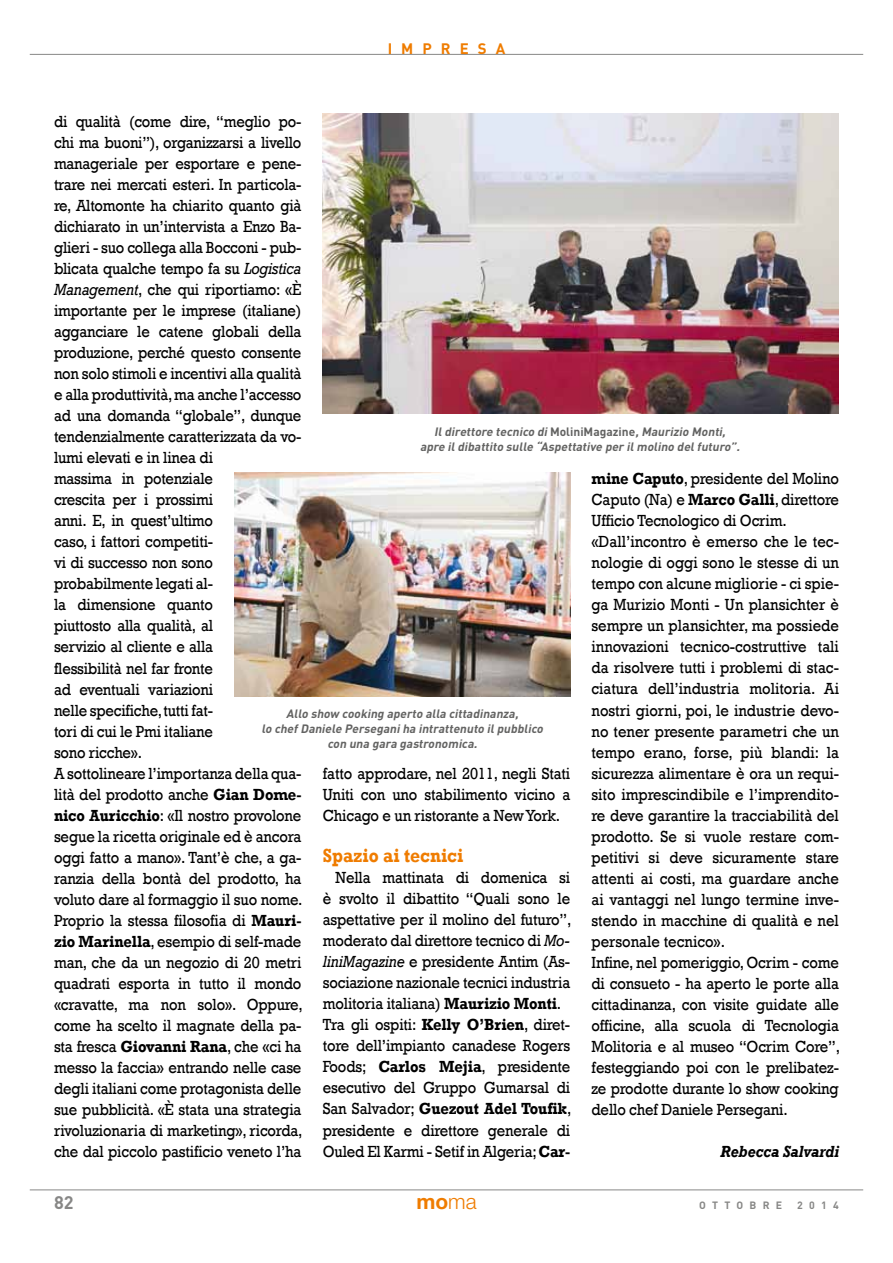
<style>
.page{position:relative;width:893px;height:1263px;background:#fff}
.page>*{position:absolute;margin:0;border:0;box-sizing:border-box;transform-origin:0 0}
.t1{font:700 21px "Helvetica Neue";color:#ef7c00}
.t2{font:700 19.5px "Rockwell";color:#ef7c00;scale:.9 1}
.t3{font:700 18px "DIN";color:#878786}
.t4{font:16.5px/21px "Rockwell";letter-spacing:-.01em;color:#000;scale:.9 1}
.t5{font:italic 700 16.5px "Rockwell";letter-spacing:-.01em;color:#000;scale:.9 1}
.t6{font:700 15px "DIN";letter-spacing:.6em;color:#ef7c00}
.t7{font:italic 700 12px/15px "DIN";letter-spacing:-.215em;color:#636362;text-align:center}
.t8{font:700 10.5px "DIN";letter-spacing:.6em;color:#878786}
.s1{font-style:italic}
.s2{font-weight:700}
.s3{font-style:normal}
.s4{font-weight:300}
</style>
<div class="page">
<hr style="left:30px;top:1189px;width:833px;height:1px;background:#878786">
<hr style="left:30px;top:54px;width:833px;height:1px;background:#878786">
<img style="left:323px;top:114px;width:516px;height:299px">
<img style="left:234px;top:472px;width:336px;height:224px">
<p class="t6" style="left:388px;top:39px;width:117px">IMPRESA</p>
<p class="t4" style="left:54px;top:112px;width:278px">di qualità (come dire, “meglio po&shy;chi ma buoni”), organizzarsi a livello manageriale per esportare e pene&shy;trare nei mercati esteri. In particola&shy;re, Altomonte ha chiarito quanto già dichiarato in un’intervista a Enzo Ba&shy;glieri - suo collega alla Bocconi - pub&shy;blicata qualche tempo fa su <span class="s1">Logistica Management</span>, che qui riportiamo: «È importante per le imprese (italiane) agganciare le catene globali della produzione, perché questo consente non solo stimoli e incentivi alla qualità e alla produttività, ma anche l’accesso ad una domanda “globale”, dunque tendenzialmente caratterizzata da vo&shy;lumi elevati e in linea di<br>massima in potenziale<br>crescita per i prossimi<br>anni. E, in quest’ultimo<br>caso, i fattori competiti-<br>vi di successo non sono probabilmente legati al-<br>la dimensione quanto<br>piuttosto alla qualità, al<br>servizio al cliente e alla<br>flessibilità nel far fronte<br>ad eventuali variazioni<br>nelle specifiche, tutti fat-<br>tori di cui le Pmi italiane<br>sono ricche».<br>A sottolineare l’importanza della qua&shy;lità del prodotto anche <span class="s2">Gian Dome&shy;nico Auricchio</span>: «Il nostro provolone segue la ricetta originale ed è ancora oggi fatto a mano». Tant’è che, a ga&shy;ranzia della bontà del prodotto, ha voluto dare al formaggio il suo nome.<br>Proprio la stessa filosofia di <span class="s2">Mauri&shy;zio Marinella</span>, esempio di self-made man, che da un negozio di 20 metri quadrati esporta in tutto il mondo «cravatte, ma non solo». Oppure, come ha scelto il magnate della pa&shy;sta fresca <span class="s2">Giovanni Rana</span>, che «ci ha messo la faccia» entrando nelle case degli italiani come protagonista delle sue pubblicità. «È stata una strategia rivoluzionaria di marketing», ricorda, che dal piccolo pastificio veneto l’ha</p>
<p class="t7" style="left:420px;top:423px;width:324px">Ildirettore tecnico di<span class="s3">M O L I N I M A G A Z I N E</span> ,Maurizio Monti, apre ildibattito sulle “Aspettative per ilmolino delfuturo”.</p>
<p class="t4" style="left:591px;top:469px;width:278px"><span class="s2">mine Caputo</span>, presidente del Molino Caputo (Na) e <span class="s2">Marco Galli</span>, direttore Ufficio Tecnologico di Ocrim. «Dall’incontro è emerso che le tec&shy;nologie di oggi sono le stesse di un tempo con alcune migliorie - ci spie&shy;ga Murizio Monti - Un plansichter è sempre un plansichter, ma possiede innovazioni tecnico-costruttive tali da risolvere tutti i problemi di stac&shy;ciatura dell’industria molitoria. Ai nostri giorni, poi, le industrie devo&shy;no tener presente parametri che un tempo erano, forse, più blandi: la sicurezza alimentare è ora un requi&shy;sito imprescindibile e l’imprendito&shy;re deve garantire la tracciabilità del prodotto. Se si vuole restare com&shy;petitivi si deve sicuramente stare attenti ai costi, ma guardare anche ai vantaggi nel lungo termine inve&shy;stendo in macchine di qualità e nel personale tecnico».<br>Infine, nel pomeriggio, Ocrim - come di consueto - ha aperto le porte alla cittadinanza, con visite guidate alle officine, alla scuola di Tecnologia Molitoria e al museo “Ocrim Core”, festeggiando poi con le prelibatez&shy;ze prodotte durante lo show cooking dello chef Daniele Persegani.</p>
<p class="t5" style="left:720px;top:1141px;width:133px">Rebecca Salvardi</p>
<p class="t7" style="left:261px;top:705px;width:286px">Allo show cooking aperto alla cittadinanza,<br>lo chefDaniele Perseganiha intrattenuto ilpubblico con una gara gastronomica.</p>
<p class="t4" style="left:323px;top:763px;width:276px;text-align:justify">fatto approdare, nel 2011, negli Stati Uniti con uno stabilimento vicino a Chicago e un ristorante a New York.</p>
<p class="t2" style="left:323px;top:844px;width:158px">Spazio ai tecnici</p>
<p class="t4" style="left:323px;top:868px;width:278px;text-indent:13px">Nella mattinata di domenica si è svolto il dibattito “Quali sono le aspettative per il molino del futuro”, moderato dal direttore tecnico di <span class="s1">Mo&shy;liniMagazine</span> e presidente Antim (As&shy;sociazione nazionale tecnici industria molitoria italiana) <span class="s2">Maurizio Monti</span>.<br>Tra gli ospiti: <span class="s2">Kelly O’Brien</span>, diret&shy;tore dell’impianto canadese Rogers Foods; <span class="s2">Carlos Mejia</span>, presidente esecutivo del Gruppo Gumarsal di San Salvador; <span class="s2">Guezout Adel Toufik</span>, presidente e direttore generale di Ouled El Karmi - Setif in Algeria; <span class="s2">Car-</span></p>
<p class="t3" style="left:54px;top:1191px;width:21px">82</p>
<p class="t1" style="left:416px;top:1188px;width:62px">mo<span class="s4">ma</span></p>
<p class="t8" style="left:699px;top:1198px;width:85px">OTTOBRE</p>
<p class="t8" style="left:797px;top:1198px;width:43px">2014</p>
</div>
